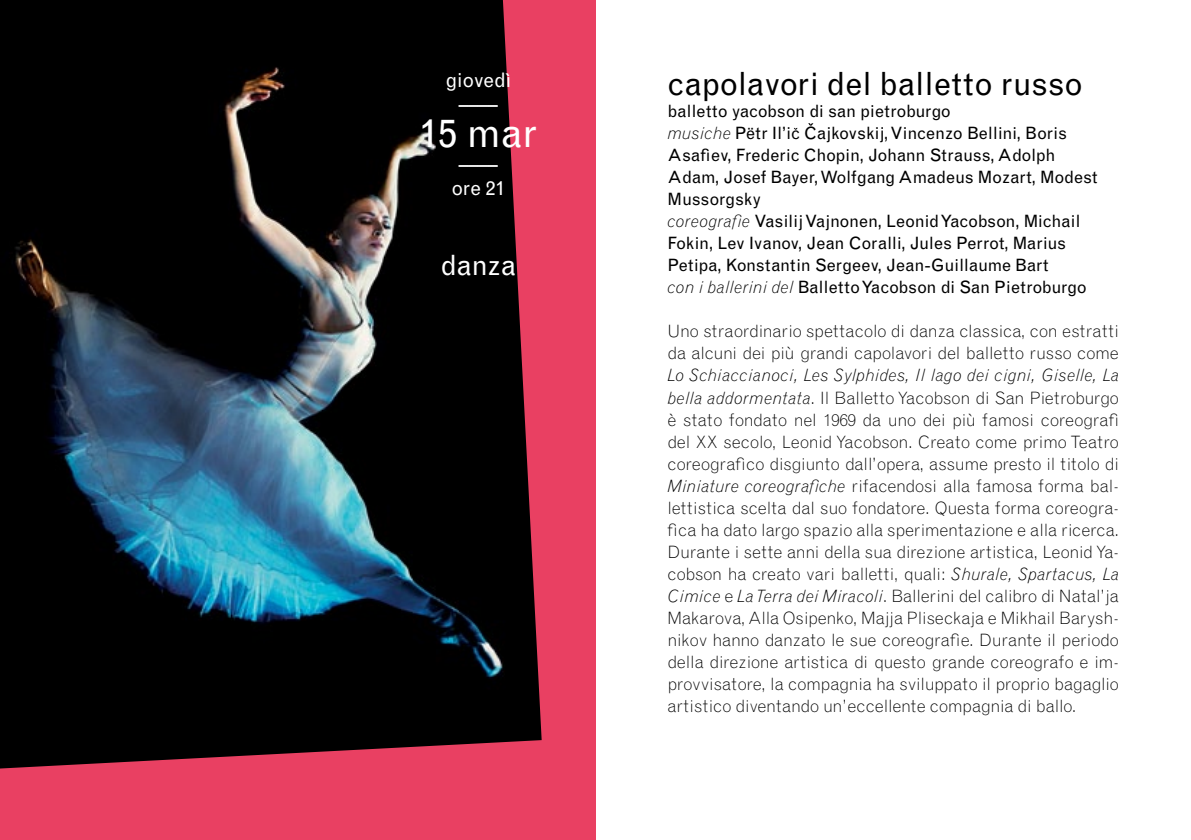
<style>
.page{position:relative;width:1191px;height:840px;background:#fff}
.page>*{position:absolute;margin:0;border:0;box-sizing:border-box;transform-origin:0 0}
.t1{font:40px "Grotesque MT Std";color:#fff}
.t2{font:32px "Grotesque MT Std";color:#000}
.t3{font:28px "Grotesque MT Std";letter-spacing:-.01em;color:#fff}
.t4{font:20px/24px "Grotesque MT Std";letter-spacing:-.005em;color:#fff;text-align:center}
.t5{font:300 17px/22px "Grotesque MT Std";letter-spacing:-.01em;color:#000}
.t6{font:17px/22px "Grotesque MT Std";letter-spacing:-.005em;color:#000}
.s1{font-weight:300;font-style:italic}
.s2{font-style:italic}
</style>
<div class="page">
<div style="left:0;top:0;width:595px;height:839px;background:#e94062"></div>
<img style="left:0;top:0;width:541px;height:768px">
<p class="t4" style="left:445px;top:68px;width:67px">giovedì ––––</p>
<h1 class="t1" style="left:419px;top:109px;width:120px">15 mar</h1>
<p class="t4" style="left:451px;top:152px;width:55px">–––– ore 21</p>
<h3 class="t3" style="left:440px;top:248px;width:77px">danza</h3>
<h2 class="t2" style="left:667px;top:65px;width:417px">capolavori del balletto russo</h2>
<p class="t6" style="left:667px;top:100px;width:432px">balletto yacobson di san pietroburgo<br><span class="s1">musiche</span> Pëtr Il’ic Cajkovskij, Vincenzo Bellini, Boris Asafiev, Frederic Chopin, Johann Strauss, Adolph Adam, Josef Bayer, Wolfgang Amadeus Mozart, Modest Mussorgsky<br><span class="s1">coreografie</span> Vasilij Vajnonen, Leonid Yacobson, Michail Fokin, Lev Ivanov, Jean Coralli, Jules Perrot, Marius Petipa, Konstantin Sergeev, Jean-Guillaume Bart<br><span class="s1">con i ballerini del</span> Balletto Yacobson di San Pietroburgo</p>
<p class="t5" style="left:667px;top:320px;width:453px">Uno straordinario spettacolo di danza classica, con estratti da alcuni dei più grandi capolavori del balletto russo come</p>
<p class="t5" style="left:667px;top:364px;width:453px;text-align:justify"><span class="s2">Lo Schiaccianoci, Les Sylphides, Il lago dei cigni, Giselle, La bella addormentata</span>. Il Balletto Yacobson di San Pietroburgo è stato fondato nel 1969 da uno dei più famosi coreografi del XX secolo, Leonid Yacobson. Creato come primo Teatro coreografico disgiunto dall’opera, assume presto il titolo di <span class="s2">Miniature coreografiche</span> rifacendosi alla famosa forma bal&shy;lettistica scelta dal suo fondatore. Questa forma coreogra&shy;fica ha dato largo spazio alla sperimentazione e alla ricerca.<br>Durante i sette anni della sua direzione artistica, Leonid Ya&shy;cobson ha creato vari balletti, quali: <span class="s2">Shurale, Spartacus, La Cimice</span> e <span class="s2">La Terra dei Miracoli</span>. Ballerini del calibro di Natal’ja Makarova, Alla Osipenko, Majja Pliseckaja e Mikhail Barysh&shy;nikov hanno danzato le sue coreografie. Durante il periodo della direzione artistica di questo grande coreografo e im&shy;provvisatore, la compagnia ha sviluppato il proprio bagaglio artistico diventando un’eccellente compagnia di ballo.</p>
</div>
